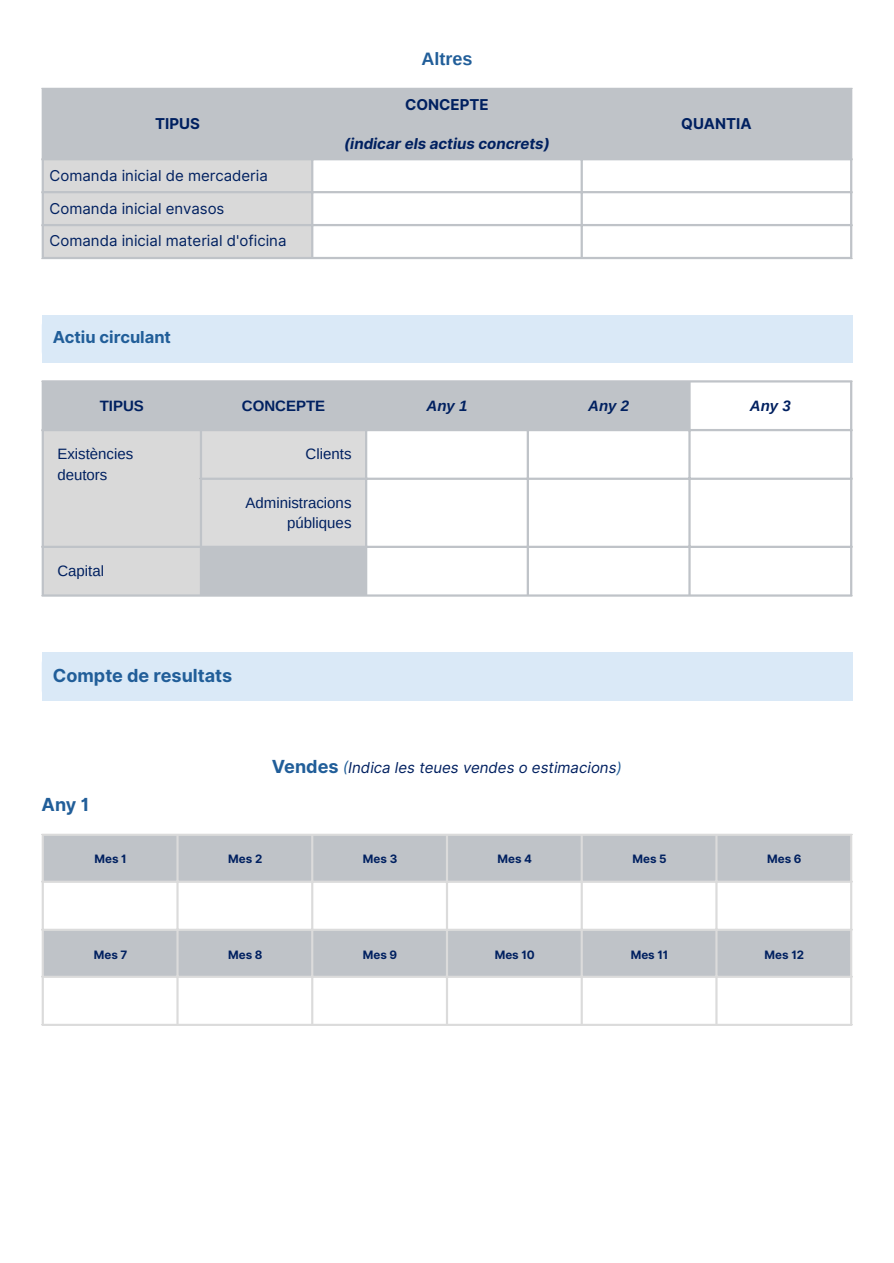
<style>
.page{position:relative;width:894px;height:1263px;background:#fff}
.page>*{position:absolute;margin:0;border:0;box-sizing:border-box;transform-origin:0 0}
.t1{font:700 18px "Inter";color:#215e99}
.t2{font:700 18px "Arimo";color:#215e99}
.t3{font:700 16.5px "Inter";color:#215e99}
.t4{font:15px "Inter";color:#002060}
.t5{font:15px/20.2px "Arimo";color:#002060}
.t6{font:italic 15px "Inter";color:#002060}
.t7{font:italic 700 15px "Inter";color:#002060}
.t8{font:700 15px "Inter";color:#002060}
.t9{font:700 15px "Arimo";color:#002060}
.t10{font:italic 700 15px "Arimo";color:#002060}
.t11{font:700 11.55px "Inter";color:#002060}
.s1{font-weight:700;font-style:normal;font-size:18px;color:#215e99}
.s2{color:#215e99}
</style>
<div class="page">
<div style="left:44px;top:90px;width:805px;height:68px;background:#bfc3c8"></div>
<div style="left:44px;top:160px;width:267px;height:97px;background:#d9d9d9"></div>
<hr style="left:42px;top:90px;width:2px;height:167px;background:#bfc3c8">
<hr style="left:311px;top:90px;width:2px;height:167px;background:#bfc3c8">
<hr style="left:580px;top:90px;width:2px;height:167px;background:#bfc3c8">
<hr style="left:849px;top:90px;width:3px;height:167px;background:#bfc3c8">
<hr style="left:42px;top:88px;width:810px;height:2px;background:#bfc3c8">
<hr style="left:42px;top:158px;width:810px;height:2px;background:#bfc3c8">
<hr style="left:42px;top:191px;width:810px;height:2px;background:#bfc3c8">
<hr style="left:42px;top:224px;width:810px;height:2px;background:#bfc3c8">
<hr style="left:42px;top:257px;width:810px;height:2px;background:#bfc3c8">
<div style="left:42px;top:315px;width:810px;height:47px;background:#dae9f7"></div>
<svg style="left:44px;top:382px;width:644px;height:212px"></svg>
<svg style="left:44px;top:431px;width:321px;height:163px"></svg>
<hr style="left:42px;top:382px;width:2px;height:212px;background:#bfc3c8">
<hr style="left:200px;top:382px;width:2px;height:212px;background:#bfc3c8">
<hr style="left:365px;top:382px;width:2px;height:212px;background:#bfc3c8">
<hr style="left:526px;top:382px;width:3px;height:212px;background:#bfc3c8">
<hr style="left:688px;top:382px;width:2px;height:212px;background:#bfc3c8">
<hr style="left:849px;top:382px;width:3px;height:212px;background:#bfc3c8">
<hr style="left:42px;top:380px;width:810px;height:2px;background:#bfc3c8">
<hr style="left:42px;top:429px;width:810px;height:2px;background:#bfc3c8">
<hr style="left:200px;top:478px;width:652px;height:2px;background:#bfc3c8">
<hr style="left:42px;top:546px;width:810px;height:2px;background:#bfc3c8">
<hr style="left:42px;top:594px;width:810px;height:3px;background:#bfc3c8">
<div style="left:42px;top:653px;width:810px;height:48px;background:#dae9f7"></div>
<svg style="left:44px;top:836px;width:805px;height:140px;fill:#bfc3c8"></svg>
<hr style="left:42px;top:836px;width:2px;height:188px;background:#dbdbdb">
<hr style="left:176px;top:836px;width:2px;height:188px;background:#dbdbdb">
<hr style="left:311px;top:836px;width:2px;height:188px;background:#dbdbdb">
<hr style="left:446px;top:836px;width:2px;height:188px;background:#dbdbdb">
<hr style="left:580px;top:836px;width:2px;height:188px;background:#dbdbdb">
<hr style="left:715px;top:836px;width:2px;height:188px;background:#dbdbdb">
<hr style="left:849px;top:836px;width:3px;height:188px;background:#dbdbdb">
<hr style="left:42px;top:834px;width:810px;height:2px;background:#dbdbdb">
<hr style="left:42px;top:881px;width:810px;height:2px;background:#dbdbdb">
<hr style="left:42px;top:929px;width:810px;height:2px;background:#dbdbdb">
<hr style="left:42px;top:976px;width:810px;height:2px;background:#dbdbdb">
<hr style="left:42px;top:1024px;width:810px;height:2px;background:#dbdbdb">
<p class="t8" style="left:155px;top:115px;width:46px">TIPUS</p>
<p class="t4" style="left:50px;top:166px;width:220px">Comanda inicial de mercaderia</p>
<p class="t4" style="left:50px;top:199px;width:176px">Comanda inicial envasos</p>
<p class="t4" style="left:50px;top:232px;width:238px">Comanda inicial material d'oficina</p>
<p class="t3" style="left:53px;top:327px;width:120px">Actiu circulant</p>
<h3 class="t2" style="left:421px;top:49px;width:52px">Altres</h3>
<p class="t8" style="left:405px;top:96px;width:85px">CONCEPTE</p>
<p class="t7" style="left:344px;top:134px;width:207px">(indicar els actius concrets)</p>
<p class="t8" style="left:681px;top:115px;width:72px">QUANTIA</p>
<p class="t9" style="left:100px;top:397px;width:46px">TIPUS</p>
<p class="t9" style="left:242px;top:397px;width:85px">CONCEPTE</p>
<p class="t10" style="left:426px;top:397px;width:42px">Any 1</p>
<p class="t10" style="left:588px;top:397px;width:42px">Any 2</p>
<p class="t10" style="left:749px;top:397px;width:42px">Any 3</p>
<p class="t5" style="left:57px;top:444px;width:77px">Existències deutors</p>
<p class="t5" style="left:305px;top:444px;width:47px">Clients</p>
<p class="t5" style="left:245px;top:493px;width:107px;text-align:right">Administracions públiques</p>
<p class="t5" style="left:57px;top:561px;width:48px">Capital</p>
<p class="t1" style="left:53px;top:664px;width:181px">Compte de resultats</p>
<p class="t1" style="left:42px;top:794px;width:49px">Any 1</p>
<p class="t6" style="left:272px;top:758px;width:351px"><span class="s1">Vendes</span> <span class="s2">(</span>Indica les teues vendes o estimacions<span class="s2">)</span></p>
<p class="t11" style="left:94px;top:852px;width:34px">Mes 1</p>
<p class="t11" style="left:228px;top:852px;width:36px">Mes 2</p>
<p class="t11" style="left:363px;top:852px;width:36px">Mes 3</p>
<p class="t11" style="left:497px;top:852px;width:36px">Mes 4</p>
<p class="t11" style="left:632px;top:852px;width:36px">Mes 5</p>
<p class="t11" style="left:766px;top:852px;width:36px">Mes 6</p>
<p class="t11" style="left:94px;top:947px;width:35px">Mes 7</p>
<p class="t11" style="left:228px;top:947px;width:36px">Mes 8</p>
<p class="t11" style="left:363px;top:947px;width:36px">Mes 9</p>
<p class="t11" style="left:494px;top:947px;width:42px">Mes 10</p>
<p class="t11" style="left:630px;top:947px;width:39px">Mes 11</p>
<p class="t11" style="left:764px;top:947px;width:41px">Mes 12</p>
</div>
